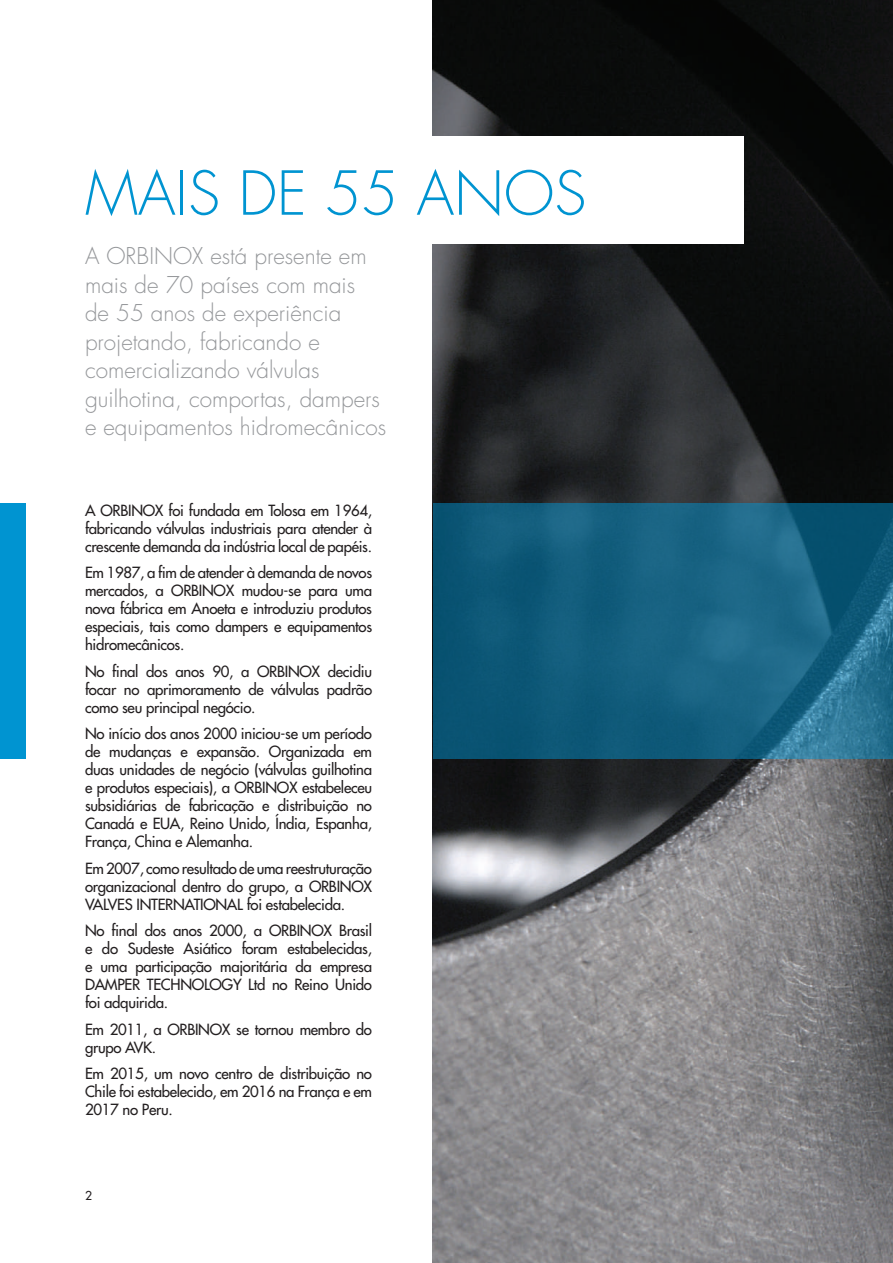
<style>
.page{position:relative;width:893px;height:1263px;background:#fff}
.page>*{position:absolute;margin:0;border:0;box-sizing:border-box;transform-origin:0 0}
.t1{font:300 58.95px "Futura";color:#0094d1}
.t2{font:300 22.5px/28.5px "Futura";color:#95979a}
.t3{font:15px/18px "Futura";letter-spacing:-.02em;color:#231f20;text-align:justify}
.t4{font:12px "Futura";color:#231f20}
</style>
<div class="page">
<img style="left:433px;top:0;width:460px;height:1263px">
<div style="left:412px;top:136px;width:332px;height:108px;background:#fff"></div>
<div style="left:0;top:504px;width:26px;height:255px;background:#0094d1"></div>
<svg style="left:433px;top:504px;width:460px;height:255px;background:#155f7f"></svg>
<h1 class="t1" style="left:85px;top:155px;width:503px">MAIS DE 55 ANOS</h1>
<h2 class="t2" style="left:85px;top:242px;width:303px">A ORBINOX está presente em mais de 70 países com mais<br>de 55 anos de experiência projetando, fabricando e comercializando válvulas guilhotina, comportas, dampers e equipamentos hidromecânicos</h2>
<p class="t3" style="left:85px;top:501px;width:289px">A ORBINOX foi fundada em Tolosa em 1964, fabricando válvulas industriais para atender à crescente demanda da indústria local de papéis.</p>
<p class="t3" style="left:85px;top:564px;width:289px">Em 1987, a fim de atender à demanda de novos mercados, a ORBINOX mudou-se para uma nova fábrica em Anoeta e introduziu produtos especiais, tais como dampers e equipamentos hidromecânicos.</p>
<p class="t3" style="left:85px;top:662px;width:289px">No final dos anos 90, a ORBINOX decidiu focar no aprimoramento de válvulas padrão como seu principal negócio.</p>
<p class="t3" style="left:85px;top:725px;width:289px">No início dos anos 2000 iniciou-se um período de mudanças e expansão. Organizada em duas unidades de negócio (válvulas guilhotina e produtos especiais), a ORBINOX estabeleceu subsidiárias de fabricação e distribuição no Canadá e EUA, Reino Unido, Índia, Espanha, França, China e Alemanha.</p>
<p class="t3" style="left:85px;top:859px;width:289px">Em 2007, como resultado de uma reestruturação organizacional dentro do grupo, a ORBINOX VALVES INTERNATIONAL foi estabelecida.</p>
<p class="t3" style="left:85px;top:922px;width:289px">No final dos anos 2000, a ORBINOX Brasil e do Sudeste Asiático foram estabelecidas, e uma participação majoritária da empresa DAMPER TECHNOLOGY Ltd no Reino Unido foi adquirida.</p>
<p class="t3" style="left:85px;top:1020px;width:289px">Em 2011, a ORBINOX se tornou membro do grupo AVK.</p>
<p class="t3" style="left:85px;top:1065px;width:289px">Em 2015, um novo centro de distribuição no Chile foi estabelecido, em 2016 na França e em 2017 no Peru.</p>
<p class="t4" style="left:85px;top:1188px;width:8px">2</p>
</div>
